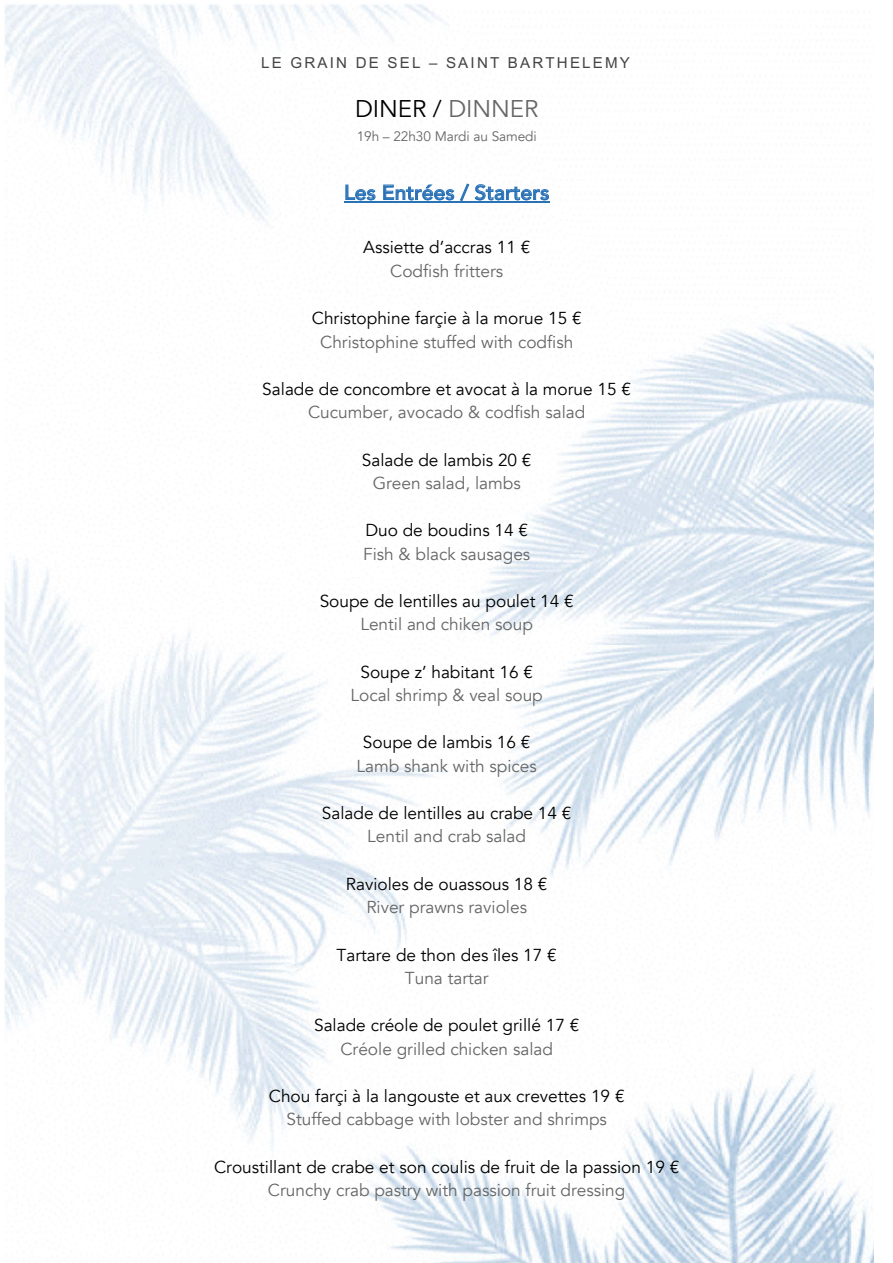
<style>
.page{position:relative;width:893px;height:1263px;background:#fff}
.page>*{position:absolute;margin:0;border:0;box-sizing:border-box;transform-origin:0 0}
.t1{font:24.15px "Avenir";letter-spacing:-.005em;color:#000}
.t2{font:500 20.4px "Avenir";letter-spacing:.005em;color:#2972b7}
.t3{font:17.25px "Avenir";color:#000}
.t4{font:17.25px "Avenir";color:#666}
.t5{font:15.15px "Arial";letter-spacing:.145em;color:#444}
.t6{font:13.65px "Avenir";letter-spacing:-.005em;color:#666}
.s1{color:#666}
</style>
<div class="page">
<img style="left:4px;top:4px;width:869px;height:1259px">
<svg style="left:345px;top:184px;width:31px;height:16px"></svg>
<svg style="left:383px;top:184px;width:71px;height:16px"></svg>
<svg style="left:460px;top:183px;width:89px;height:18px"></svg>
<hr style="left:344px;top:201px;width:206px;height:1px;background:#2972b7">
<p class="t5" style="left:261px;top:54px;width:370px">LE GRAIN DE SEL – SAINT BARTHELEMY</p>
<h1 class="t1" style="left:355px;top:92px;width:185px">DINER / <span class="s1">DINNER</span></h1>
<p class="t6" style="left:357px;top:128px;width:182px">19h – 22h30 Mardi au Samedi</p>
<p class="t2" style="left:344px;top:179px;width:207px">Les Entrées / Starters</p>
<p class="t3" style="left:363px;top:236px;width:169px">Assiette d’accras 11 €</p>
<p class="t4" style="left:390px;top:260px;width:115px">Codfish fritters</p>
<p class="t3" style="left:312px;top:307px;width:271px">Christophine farçie à la morue 15 €</p>
<p class="t4" style="left:320px;top:331px;width:255px">Christophine stuffed with codfish</p>
<p class="t3" style="left:262px;top:378px;width:370px">Salade de concombre et avocat à la morue 15 €</p>
<p class="t4" style="left:308px;top:401px;width:279px">Cucumber, avocado &amp; codfish salad</p>
<p class="t3" style="left:362px;top:448px;width:171px">Salade de lambis 20 €</p>
<p class="t4" style="left:373px;top:472px;width:149px">Green salad, lambs</p>
<p class="t3" style="left:365px;top:519px;width:164px">Duo de boudins 14 €</p>
<p class="t4" style="left:363px;top:543px;width:169px">Fish &amp; black sausages</p>
<p class="t3" style="left:320px;top:590px;width:256px">Soupe de lentilles au poulet 14 €</p>
<p class="t4" style="left:360px;top:613px;width:174px">Lentil and chiken soup</p>
<p class="t3" style="left:360px;top:660px;width:174px">Soupe z’ habitant 16 €</p>
<p class="t4" style="left:351px;top:684px;width:194px">Local shrimp &amp; veal soup</p>
<p class="t3" style="left:363px;top:731px;width:169px">Soupe de lambis 16 €</p>
<p class="t4" style="left:357px;top:755px;width:182px">Lamb shank with spices</p>
<p class="t3" style="left:322px;top:802px;width:251px">Salade de lentilles au crabe 14 €</p>
<p class="t4" style="left:367px;top:825px;width:160px">Lentil and crab salad</p>
<p class="t3" style="left:346px;top:872px;width:203px">Ravioles de ouassous 18 €</p>
<p class="t4" style="left:366px;top:896px;width:162px">River prawns ravioles</p>
<p class="t3" style="left:337px;top:943px;width:222px">Tartare de thon des îles 17 €</p>
<p class="t4" style="left:405px;top:967px;width:85px">Tuna tartar</p>
<p class="t3" style="left:314px;top:1014px;width:267px">Salade créole de poulet grillé 17 €</p>
<p class="t4" style="left:340px;top:1037px;width:214px">Créole grilled chicken salad</p>
<p class="t3" style="left:269px;top:1084px;width:357px">Chou farçi à la langouste et aux crevettes 19 €</p>
<p class="t4" style="left:286px;top:1108px;width:322px">Stuffed cabbage with lobster and shrimps</p>
<p class="t3" style="left:214px;top:1155px;width:467px">Croustillant de crabe et son coulis de fruit de la passion 19 €</p>
<p class="t4" style="left:268px;top:1179px;width:359px">Crunchy crab pastry with passion fruit dressing</p>
</div>
